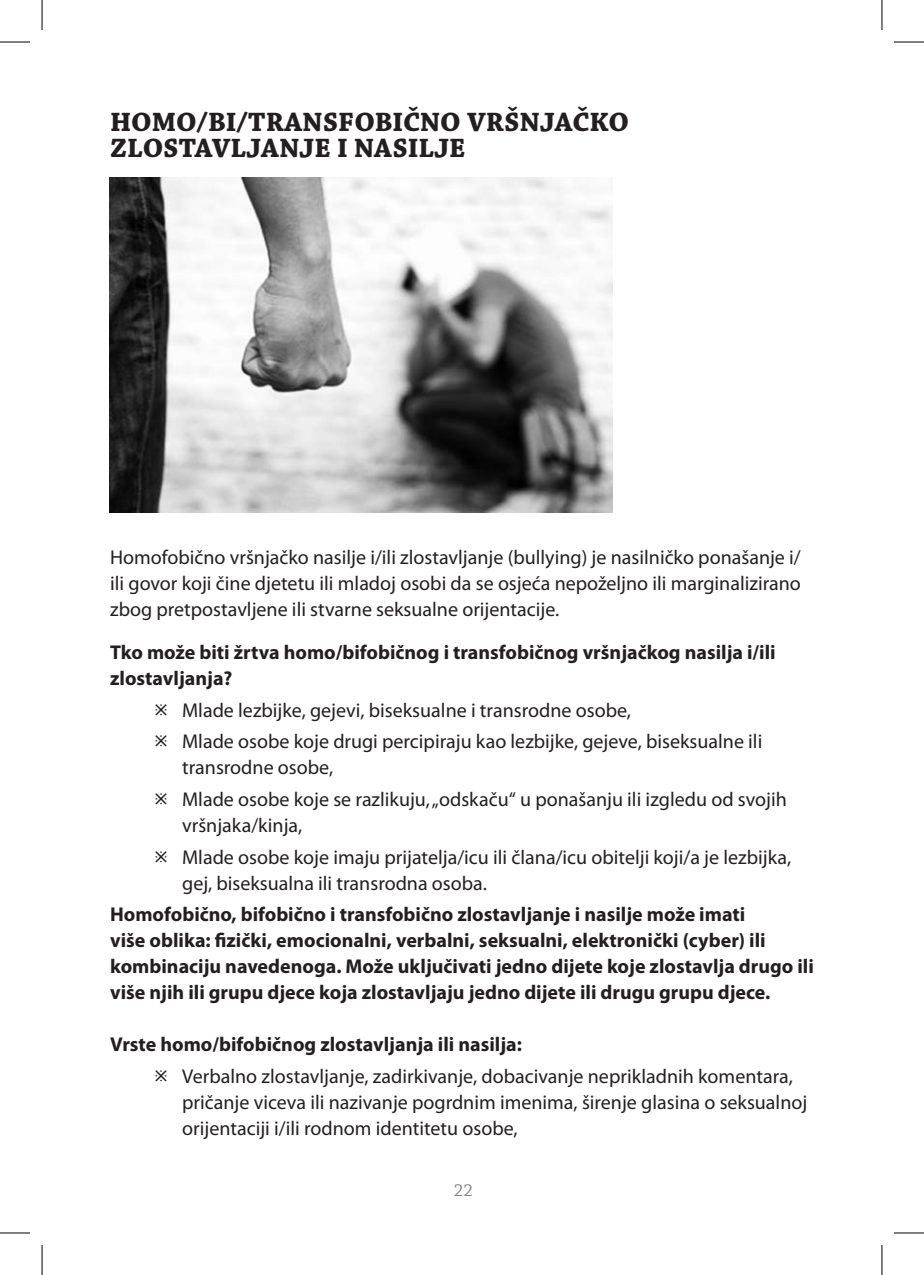
<style>
.page{position:relative;width:924px;height:1275px;background:#fff}
.page>*{position:absolute;margin:0;border:0;box-sizing:border-box;transform-origin:0 0}
.t1{font:700 28px "Chaparral Pro";color:#231f20}
.t2{font:20px/26px "Myriad Pro";color:#231f20}
.t3{font:700 20px/26px "Myriad Pro";color:#231f20}
.t4{font:18px "Chaparral Pro";color:#828487}
</style>
<div class="page">
<img style="left:109px;top:177px;width:502px;height:335px">
<hr style="left:0;top:42px;width:30px;height:1px;background:#000">
<hr style="left:893px;top:42px;width:30px;height:1px;background:#000">
<hr style="left:0;top:1232px;width:30px;height:1px;background:#000">
<hr style="left:893px;top:1232px;width:30px;height:1px;background:#000">
<hr style="left:42px;top:0;width:1px;height:30px;background:#000">
<hr style="left:42px;top:1245px;width:1px;height:30px;background:#000">
<hr style="left:881px;top:0;width:1px;height:30px;background:#000">
<hr style="left:881px;top:1245px;width:1px;height:30px;background:#000">
<h1 class="t1" style="left:110px;top:105px;width:157px">HOMO/BI/TRANS</h1>
<h1 class="t1" style="left:338px;top:105px;width:236px">FOBIČNO VRŠNJAČK</h1>
<h1 class="t1" style="left:608px;top:105px;width:22px">O</h1>
<h1 class="t1" style="left:110px;top:131px;width:58px">ZLOSTAV</h1>
<h1 class="t1" style="left:230px;top:131px;width:141px">LJANJE I NASI</h1>
<h1 class="t1" style="left:418px;top:131px;width:46px">LJE</h1>
<p class="t2" style="left:110px;top:544px;width:692px;text-align:justify">Homofobično vršnjačko nasilje i/ili zlostavljanje (bullying) je nasilničko ponašanje i/ ili govor koji čine djetetu ili mladoj osobi da se osjeća nepoželjno ili marginalizirano zbog pretpostavljene ili stvarne seksualne orijentacije.</p>
<p class="t3" style="left:110px;top:638px;width:666px">Tko može biti žrtva homo/bifobičnog i transfobičnog vršnjačkog nasilja i/ili zlostavljanja?</p>
<p class="t2" style="left:182px;top:694px;width:581px;line-height:31.6px">Mlade lezbijke, gejevi, biseksualne i transrodne osobe,<br>Mlade osobe koje drugi percipiraju kao lezbijke, gejeve, biseksualne ili</p>
<p class="t2" style="left:182px;top:751px;width:606px;line-height:31.6px">transrodne osobe,<br>Mlade osobe koje se razlikuju, „odskaču“ u ponašanju ili izgledu od svojih</p>
<p class="t2" style="left:182px;top:809px;width:610px;line-height:31.6px">vršnjaka/kinja,<br>Mlade osobe koje imaju prijatelja/icu ili člana/icu obitelji koji/a je lezbijka,</p>
<p class="t2" style="left:182px;top:869px;width:306px">gej, biseksualna ili transrodna osoba.</p>
<p class="t3" style="left:110px;top:901px;width:705px">Homofobično, bifobično i transfobično zlostavljanje i nasilje može imati<br>više oblika: fizički, emocionalni, verbalni, seksualni, elektronički (cyber) ili kombinaciju navedenoga. Može uključivati jedno dijete koje zlostavlja drugo ili više njih ili grupu djece koja zlostavljaju jedno dijete ili drugu grupu djece.</p>
<p class="t3" style="left:110px;top:1031px;width:413px">Vrste homo/bifobičnog zlostavljanja ili nasilja:</p>
<p class="t2" style="left:182px;top:1063px;width:626px">Verbalno zlostavljanje, zadirkivanje, dobacivanje neprikladnih komentara, pričanje viceva ili nazivanje pogrdnim imenima, širenje glasina o seksualnoj orijentaciji i/ili rodnom identitetu osobe,</p>
<p class="t4" style="left:454px;top:1180px;width:20px">22</p>
</div>
